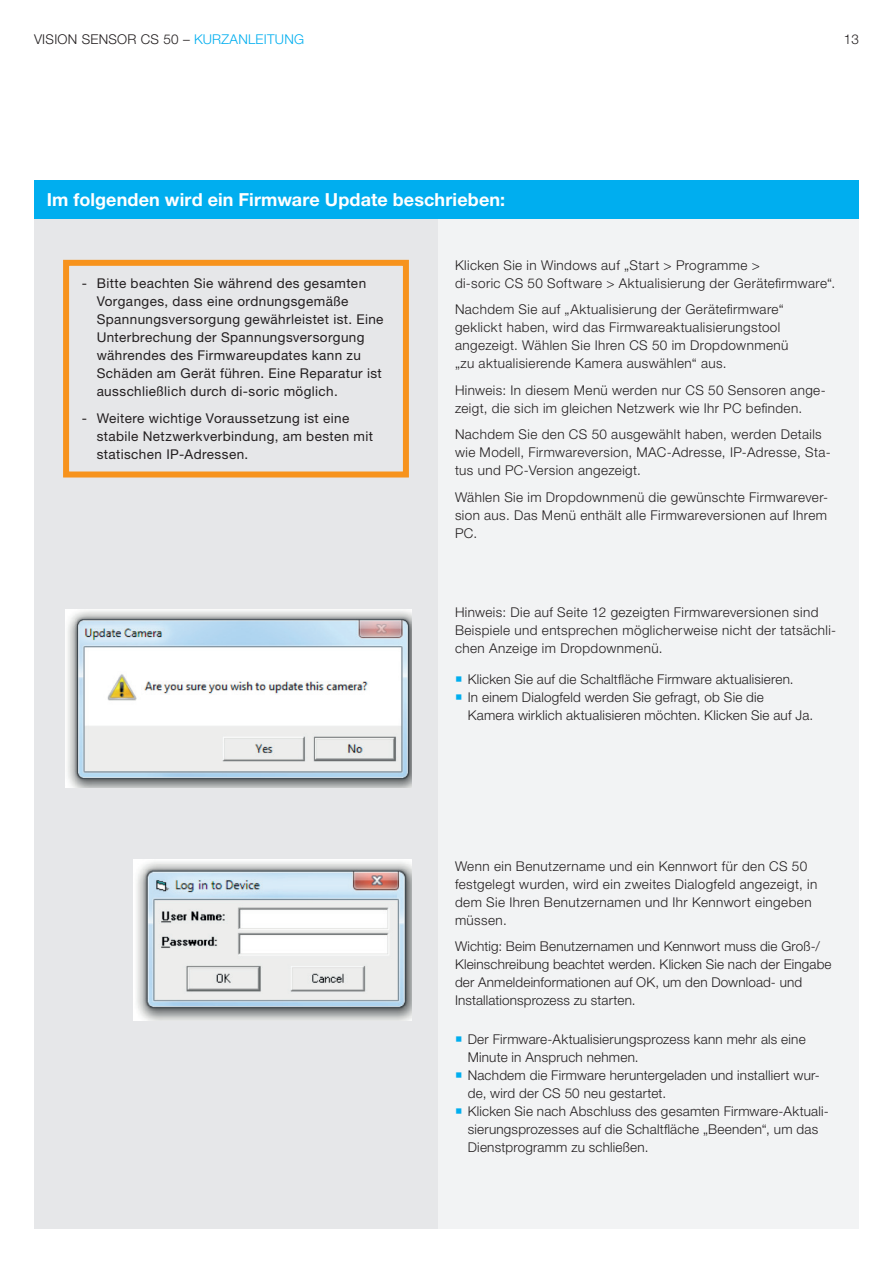
<style>
.page{position:relative;width:893px;height:1263px;background:#fff}
.page>*{position:absolute;margin:0;border:0;box-sizing:border-box;transform-origin:0 0}
.t1{font:700 18px "Helvetica Neue LTW1 G";letter-spacing:.005em;color:#fff}
.t2{font:300 13.5px/18px "Helvetica Neue LTW1 G";letter-spacing:.02em;color:#231f20}
.t3{font:13.5px/18px "Helvetica Neue LTW1 G";letter-spacing:.03em;color:#231f20}
.s1{color:#00aeef}
</style>
<div class="page">
<div style="left:34px;top:181px;width:825px;height:1048px;background:#e6e7e9"></div>
<div style="left:438px;top:181px;width:421px;height:1048px;background:#f2f3f4"></div>
<img style="left:133px;top:859px;width:278px;height:162px">
<div style="left:63px;top:260px;width:346px;height:217px;border:6px solid #f7931d"></div>
<img style="left:66px;top:609px;width:345px;height:178px">
<div style="left:34px;top:181px;width:825px;height:38px;background:#00aeef"></div>
<p class="t2" style="left:34px;top:30px;width:272px">VISION SENSOR CS 50 – <span class="s1">KURZANLEITUNG</span></p>
<p class="t2" style="left:844px;top:30px;width:17px">13</p>
<h1 class="t1" style="left:47px;top:189px;width:460px">Im folgenden wird ein Firmware Update beschrieben:</h1>
<p class="t3" style="left:97px;top:274px;width:288px;text-indent:-15px">- Bitte beachten Sie während des gesamten Vorganges, dass eine ordnungsgemäße Spannungsversorgung gewährleistet ist. Eine Unterbrechung der Spannungsversorgung währendes des Firmwareupdates kann zu Schäden am Gerät führen. Eine Reparatur ist ausschließlich durch di-soric möglich.</p>
<p class="t3" style="left:97px;top:409px;width:278px;text-indent:-15px">- Weitere wichtige Voraussetzung ist eine stabile Netzwerkverbindung, am besten mit statischen IP-Adressen.</p>
<p class="t2" style="left:455px;top:256px;width:382px">Klicken Sie in Windows auf „Start &gt; Programme &gt;<br>di-soric CS 50 Software &gt; Aktualisierung der Gerätefirmware“.</p>
<p class="t2" style="left:455px;top:301px;width:335px">Nachdem Sie auf „Aktualisierung der Gerätefirmware“ geklickt haben, wird das Firmwareaktualisierungstool angezeigt. Wählen Sie Ihren CS 50 im Dropdownmenü „zu aktualisierende Kamera auswählen“ aus.</p>
<p class="t2" style="left:455px;top:381px;width:372px">Hinweis: In diesem Menü werden nur CS 50 Sensoren ange&shy;zeigt, die sich im gleichen Netzwerk wie Ihr PC befinden.</p>
<p class="t2" style="left:455px;top:425px;width:377px">Nachdem Sie den CS 50 ausgewählt haben, werden Details wie Modell, Firmwareversion, MAC-Adresse, IP-Adresse, Sta&shy;tus und PC-Version angezeigt.</p>
<p class="t2" style="left:455px;top:488px;width:375px;text-align:justify">Wählen Sie im Dropdownmenü die gewünschte Firmwarever&shy;sion aus. Das Menü enthält alle Firmwareversionen auf Ihrem PC.</p>
<p class="t2" style="left:455px;top:603px;width:383px">Hinweis: Die auf Seite 12 gezeigten Firmwareversionen sind<br>Beispiele und entsprechen möglicherweise nicht der tatsächli&shy;chen Anzeige im Dropdownmenü.</p>
<p class="t2" style="left:455px;top:670px;width:340px"><span class="s1">○</span> Klicken Sie auf die Schaltfläche Firmware aktualisieren.</p>
<p class="t2" style="left:468px;top:688px;width:347px;text-indent:-13px"><span class="s1">○</span> In einem Dialogfeld werden Sie gefragt, ob Sie die<br>Kamera wirklich aktualisieren möchten. Klicken Sie auf Ja.</p>
<p class="t2" style="left:455px;top:857px;width:364px">Wenn ein Benutzername und ein Kennwort für den CS 50 festgelegt wurden, wird ein zweites Dialogfeld angezeigt, in dem Sie Ihren Benutzernamen und Ihr Kennwort eingeben müssen.</p>
<p class="t2" style="left:455px;top:937px;width:378px">Wichtig: Beim Benutzernamen und Kennwort muss die Groß-/ Kleinschreibung beachtet werden. Klicken Sie nach der Eingabe der Anmeldeinformationen auf OK, um den Download- und Installationsprozess zu starten.</p>
<p class="t2" style="left:468px;top:1030px;width:339px;text-indent:-13px"><span class="s1">○</span> Der Firmware-Aktualisierungsprozess kann mehr als eine<br>Minute in Anspruch nehmen.</p>
<p class="t2" style="left:468px;top:1066px;width:353px;text-indent:-13px"><span class="s1">○</span> Nachdem die Firmware heruntergeladen und installiert wur&shy;de, wird der CS 50 neu gestartet.</p>
<p class="t2" style="left:468px;top:1102px;width:363px;text-indent:-13px"><span class="s1">○</span> Klicken Sie nach Abschluss des gesamten Firmware-Aktuali&shy;sierungsprozesses auf die Schaltfläche „Beenden“, um das<br>Dienstprogramm zu schließen.</p>
</div>
